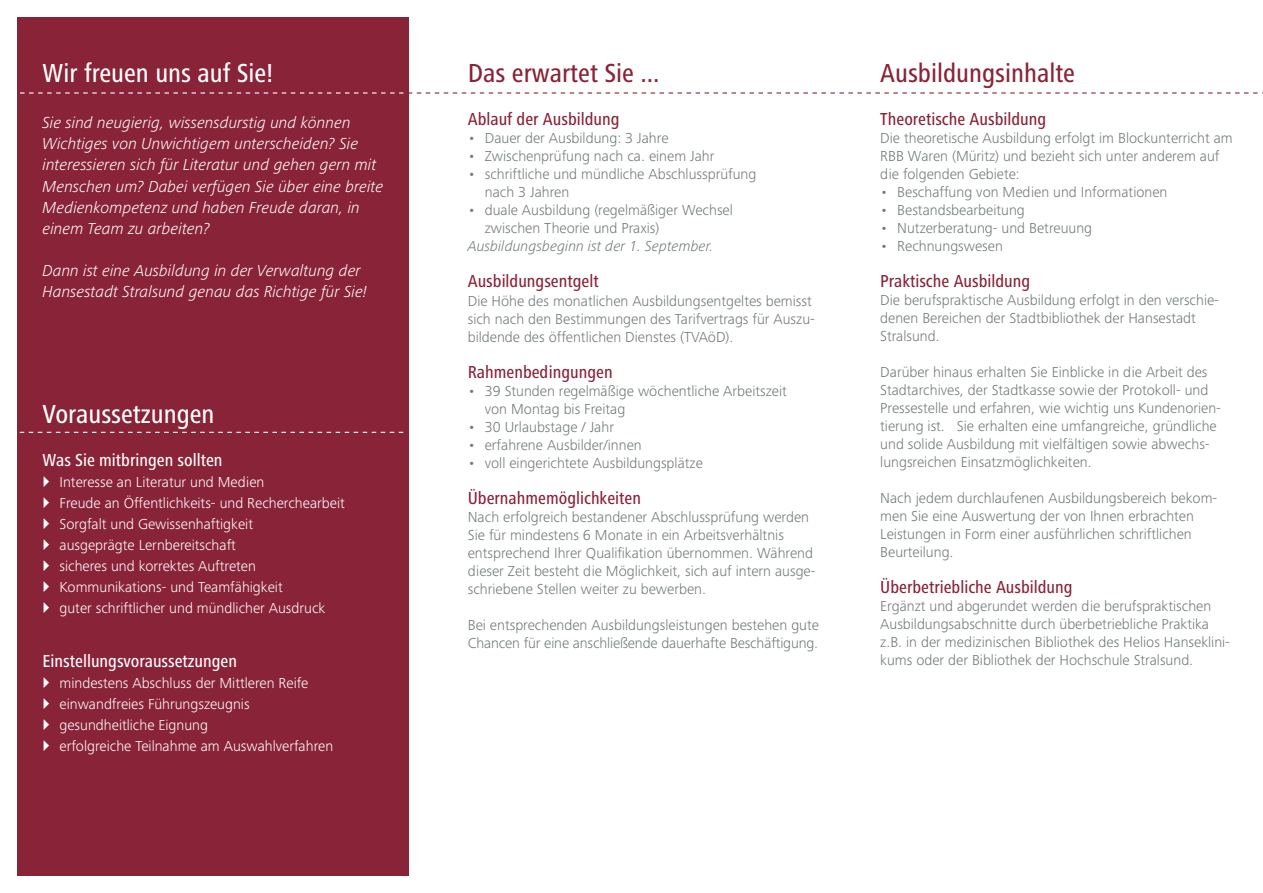
<style>
.page{position:relative;width:1263px;height:893px;background:#fff}
.page>*{position:absolute;margin:0;border:0;box-sizing:border-box;transform-origin:0 0}
.t1{font:500 condensed 27px "Frutiger Next Pro";color:#892337}
.t2{font:500 condensed 27px "Frutiger Next Pro";color:#fff}
.t3{font:500 condensed 18px "Frutiger Next Pro";color:#892337}
.t4{font:500 condensed 18px "Frutiger Next Pro";color:#fff}
.t5{font:italic 300 16.5px/21px "Frutiger Next Pro";color:#fff}
.t6{font:300 15px/18px "Frutiger Next Pro";color:#717879}
.t7{font:300 15px/21px "Frutiger Next Pro";color:#fff}
.t8{font:italic 300 15px "Frutiger Next Pro";color:#717879}
</style>
<div class="page">
<div style="left:17px;top:17px;width:391px;height:859px;background:#892337"></div>
<svg style="left:19px;top:432px;width:384px;height:1px"></svg>
<svg style="left:20px;top:92px;width:1243px;height:2px"></svg>
<h1 class="t2" style="left:43px;top:58px;width:233px">Wir freuen uns auf Sie!</h1>
<p class="t5" style="left:43px;top:112px;width:342px">Sie sind neugierig, wissensdurstig und können Wichtiges von Unwichtigem unterscheiden? Sie interessieren sich für Literatur und gehen gern mit Menschen um? Dabei verfügen Sie über eine breite Medienkompetenz und haben Freude daran, in einem Team zu arbeiten?</p>
<p class="t5" style="left:43px;top:259px;width:326px">Dann ist eine Ausbildung in der Verwaltung der<br>Hansestadt Stralsund genau das Richtige für Sie!</p>
<h1 class="t2" style="left:43px;top:398px;width:174px">Voraussetzungen</h1>
<p class="t4" style="left:43px;top:450px;width:182px">Was Sie mitbringen sollten</p>
<p class="t7" style="left:60px;top:471px;width:287px">Interesse an Literatur und Medien<br>Freude an Öffentlichkeits- und Recherchearbeit Sorgfalt und Gewissenhaftigkeit<br>ausgeprägte Lernbereitschaft<br>sicheres und korrektes Auftreten Kommunikations- und Teamfähigkeit<br>guter schriftlicher und mündlicher Ausdruck</p>
<p class="t4" style="left:43px;top:651px;width:196px">Einstellungsvoraussetzungen</p>
<p class="t7" style="left:60px;top:672px;width:275px">mindestens Abschluss der Mittleren Reife einwandfreies Führungszeugnis gesundheitliche Eignung<br>erfolgreiche Teilnahme am Auswahlverfahren</p>
<h1 class="t1" style="left:468px;top:58px;width:193px">Das erwartet Sie ...</h1>
<p class="t3" style="left:468px;top:109px;width:153px">Ablauf der Ausbildung</p>
<p class="t6" style="left:468px;top:129px;width:202px">• Dauer der Ausbildung: 3 Jahre</p>
<p class="t6" style="left:468px;top:147px;width:248px">• Zwischenprüfung nach ca. einem Jahr</p>
<p class="t6" style="left:485px;top:165px;width:273px;text-indent:-17px">• schriftliche und mündliche Abschlussprüfung nach 3 Jahren</p>
<p class="t6" style="left:485px;top:201px;width:250px;text-indent:-17px">• duale Ausbildung (regelmäßiger Wechsel zwischen Theorie und Praxis)</p>
<p class="t8" style="left:468px;top:238px;width:247px">Ausbildungsbeginn ist der 1. September.</p>
<p class="t3" style="left:468px;top:271px;width:132px">Ausbildungsentgelt</p>
<p class="t6" style="left:468px;top:291px;width:349px">Die Höhe des monatlichen Ausbildungsentgeltes bemisst sich nach den Bestimmungen des Tarifvertrags für Auszu&shy;bildende des öffentlichen Dienstes (TVAöD).</p>
<p class="t3" style="left:468px;top:361px;width:146px">Rahmenbedingungen</p>
<p class="t6" style="left:485px;top:381px;width:304px;text-indent:-17px">• 39 Stunden regelmäßige wöchentliche Arbeitszeit von Montag bis Freitag</p>
<p class="t6" style="left:468px;top:417px;width:148px">• 30 Urlaubstage / Jahr</p>
<p class="t6" style="left:468px;top:435px;width:175px">• erfahrene Ausbilder/innen</p>
<p class="t6" style="left:468px;top:453px;width:237px">• voll eingerichtete Ausbildungsplätze</p>
<p class="t3" style="left:468px;top:487px;width:175px">Übernahmemöglichkeiten</p>
<p class="t6" style="left:468px;top:507px;width:349px">Nach erfolgreich bestandener Abschlussprüfung werden Sie für mindestens 6 Monate in ein Arbeitsverhältnis entsprechend Ihrer Qualifikation übernommen. Während dieser Zeit besteht die Möglichkeit, sich auf intern ausge&shy;schriebene Stellen weiter zu bewerben.</p>
<p class="t6" style="left:468px;top:615px;width:353px">Bei entsprechenden Ausbildungsleistungen bestehen gute<br>Chancen für eine anschließende dauerhafte Beschäftigung.</p>
<h1 class="t1" style="left:880px;top:58px;width:196px">Ausbildungsinhalte</h1>
<p class="t3" style="left:880px;top:108px;width:167px">Theoretische Ausbildung</p>
<p class="t6" style="left:880px;top:129px;width:354px">Die theoretische Ausbildung erfolgt im Blockunterricht am<br>RBB Waren (Müritz) und bezieht sich unter anderem auf die folgenden Gebiete:</p>
<p class="t6" style="left:880px;top:183px;width:289px">• Beschaffung von Medien und Informationen</p>
<p class="t6" style="left:880px;top:201px;width:146px">• Bestandsbearbeitung</p>
<p class="t6" style="left:880px;top:219px;width:213px">• Nutzerberatung- und Betreuung</p>
<p class="t6" style="left:880px;top:237px;width:124px">• Rechnungswesen</p>
<p class="t3" style="left:880px;top:270px;width:151px">Praktische Ausbildung</p>
<p class="t6" style="left:880px;top:291px;width:340px">Die berufspraktische Ausbildung erfolgt in den verschie&shy;denen Bereichen der Stadtbibliothek der Hansestadt<br>Stralsund.</p>
<p class="t6" style="left:880px;top:363px;width:342px">Darüber hinaus erhalten Sie Einblicke in die Arbeit des Stadtarchives, der Stadtkasse sowie der Protokoll- und Pressestelle und erfahren, wie wichtig uns Kundenorien&shy;tierung ist. Sie erhalten eine umfangreiche, gründliche und solide Ausbildung mit vielfältigen sowie abwechs&shy;lungsreichen Einsatzmöglichkeiten.</p>
<p class="t6" style="left:880px;top:489px;width:339px">Nach jedem durchlaufenen Ausbildungsbereich bekom&shy;men Sie eine Auswertung der von Ihnen erbrachten Leistungen in Form einer ausführlichen schriftlichen Beurteilung.</p>
<p class="t3" style="left:880px;top:576px;width:194px">Überbetriebliche Ausbildung</p>
<p class="t6" style="left:880px;top:597px;width:351px">Ergänzt und abgerundet werden die berufspraktischen Ausbildungsabschnitte durch überbetriebliche Praktika z.B. in der medizinischen Bibliothek des Helios Hanseklini&shy;kums oder der Bibliothek der Hochschule Stralsund.</p>
</div>
